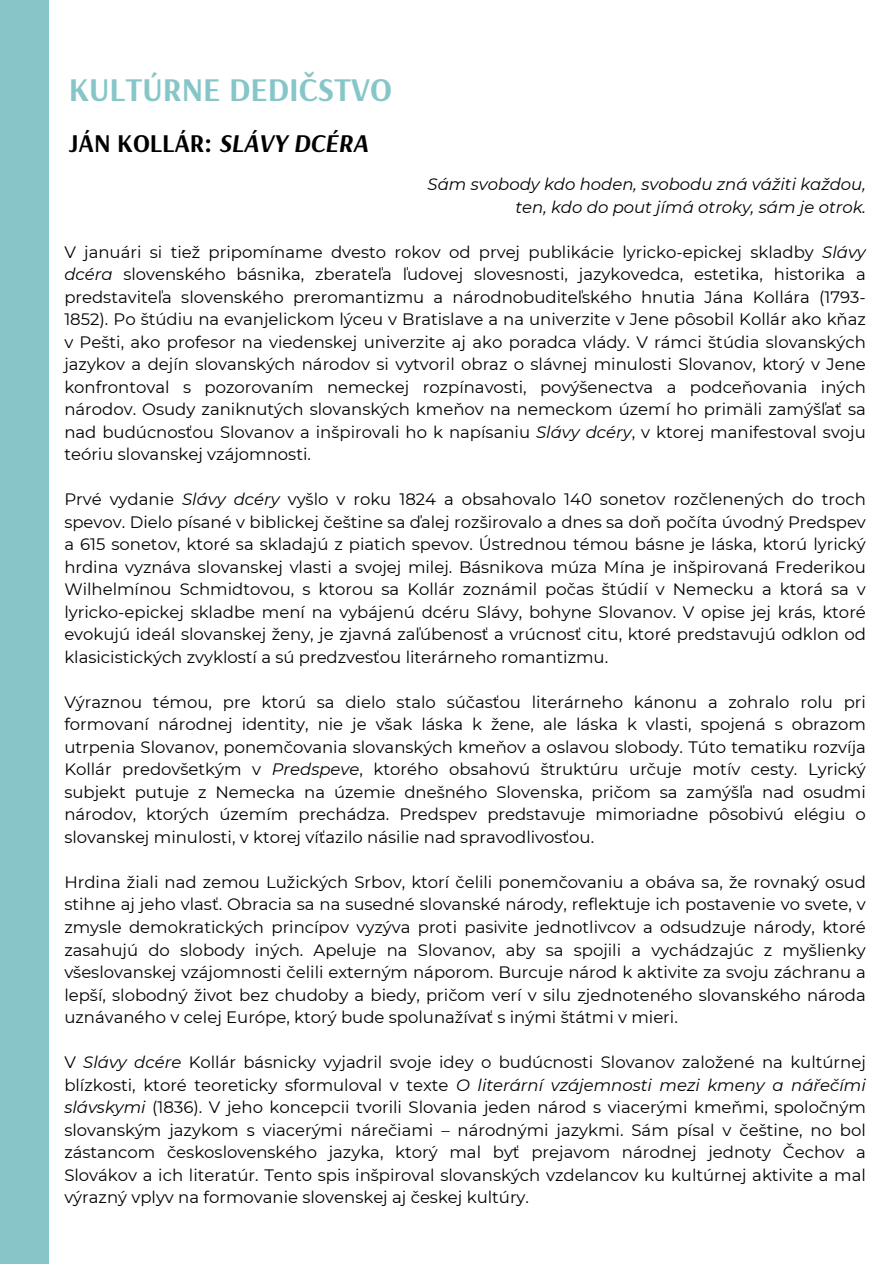
<style>
.page{position:relative;width:893px;height:1264px;background:#fff}
.page>*{position:absolute;margin:0;border:0;box-sizing:border-box;transform-origin:0 0}
.t1{font:700 33px "Arsenal";color:#87c6c8}
.t2{font:700 25.5px "Arsenal";color:#000}
.t3{font:16.5px/22.5px "Montserrat";color:#000;text-align:justify}
.t4{font:italic 16.5px "Montserrat";color:#000}
.s1{font-style:italic}
</style>
<div class="page">
<div style="left:0;top:0;width:49px;height:1263px;background:#87c6c8"></div>
<p class="t1" style="left:69px;top:68px;width:324px">KULTÚRNE DEDIČSTVO</p>
<p class="t2" style="left:69px;top:126px;width:301px">JÁN KOLLÁR: <span class="s1">SLÁVY DCÉRA</span></p>
<p class="t4" style="left:427px;top:174px;width:440px">Sám svobody kdo hoden, svobodu zná vážiti každou,</p>
<p class="t4" style="left:515px;top:197px;width:352px">ten, kdo do pout jímá otroky, sám je otrok.</p>
<p class="t3" style="left:64px;top:240px;width:803px">V januári si tiež pripomíname dvesto rokov od prvej publikácie lyricko-epickej skladby <span class="s1">Slávy dcéra</span> slovenského básnika, zberateľa ľudovej slovesnosti, jazykovedca, estetika, historika a predstaviteľa slovenského preromantizmu a národnobuditeľského hnutia Jána Kollára (1793- 1852). Po štúdiu na evanjelickom lýceu v Bratislave a na univerzite v Jene pôsobil Kollár ako kňaz v Pešti, ako profesor na viedenskej univerzite aj ako poradca vlády. V rámci štúdia slovanských jazykov a dejín slovanských národov si vytvoril obraz o slávnej minulosti Slovanov, ktorý v Jene konfrontoval s pozorovaním nemeckej rozpínavosti, povýšenectva a podceňovania iných národov. Osudy zaniknutých slovanských kmeňov na nemeckom území ho primäli zamýšľať sa nad budúcnosťou Slovanov a inšpirovali ho k napísaniu <span class="s1">Slávy dcéry</span>, v ktorej manifestoval svoju teóriu slovanskej vzájomnosti.</p>
<p class="t3" style="left:64px;top:488px;width:803px">Prvé vydanie <span class="s1">Slávy dcéry</span> vyšlo v roku 1824 a obsahovalo 140 sonetov rozčlenených do troch spevov. Dielo písané v biblickej češtine sa ďalej rozširovalo a dnes sa doň počíta úvodný Predspev a 615 sonetov, ktoré sa skladajú z piatich spevov. Ústrednou témou básne je láska, ktorú lyrický hrdina vyznáva slovanskej vlasti a svojej milej. Básnikova múza Mína je inšpirovaná Frederikou Wilhelmínou Schmidtovou, s ktorou sa Kollár zoznámil počas štúdií v Nemecku a ktorá sa v lyricko-epickej skladbe mení na vybájenú dcéru Slávy, bohyne Slovanov. V opise jej krás, ktoré evokujú ideál slovanskej ženy, je zjavná zaľúbenosť a vrúcnosť citu, ktoré predstavujú odklon od klasicistických zvyklostí a sú predzvesťou literárneho romantizmu.</p>
<p class="t3" style="left:64px;top:690px;width:803px">Výraznou témou, pre ktorú sa dielo stalo súčasťou literárneho kánonu a zohralo rolu pri formovaní národnej identity, nie je však láska k žene, ale láska k vlasti, spojená s obrazom utrpenia Slovanov, ponemčovania slovanských kmeňov a oslavou slobody. Túto tematiku rozvíja Kollár predovšetkým v <span class="s1">Predspeve</span>, ktorého obsahovú štruktúru určuje motív cesty. Lyrický subjekt putuje z Nemecka na územie dnešného Slovenska, pričom sa zamýšľa nad osudmi národov, ktorých územím prechádza. Predspev predstavuje mimoriadne pôsobivú elégiu o slovanskej minulosti, v ktorej víťazilo násilie nad spravodlivosťou.</p>
<p class="t3" style="left:64px;top:870px;width:803px">Hrdina žiali nad zemou Lužických Srbov, ktorí čelili ponemčovaniu a obáva sa, že rovnaký osud stihne aj jeho vlasť. Obracia sa na susedné slovanské národy, reflektuje ich postavenie vo svete, v zmysle demokratických princípov vyzýva proti pasivite jednotlivcov a odsudzuje národy, ktoré zasahujú do slobody iných. Apeluje na Slovanov, aby sa spojili a vychádzajúc z myšlienky všeslovanskej vzájomnosti čelili externým náporom. Burcuje národ k aktivite za svoju záchranu a lepší, slobodný život bez chudoby a biedy, pričom verí v silu zjednoteného slovanského národa uznávaného v celej Európe, ktorý bude spolunažívať s inými štátmi v mieri.</p>
<p class="t3" style="left:64px;top:1050px;width:803px">V <span class="s1">Slávy dcére</span> Kollár básnicky vyjadril svoje idey o budúcnosti Slovanov založené na kultúrnej blízkosti, ktoré teoreticky sformuloval v texte <span class="s1">O literární vzájemnosti mezi kmeny a nářečími slávskymi</span> (1836). V jeho koncepcii tvorili Slovania jeden národ s viacerými kmeňmi, spoločným slovanským jazykom s viacerými nárečiami – národnými jazykmi. Sám písal v češtine, no bol zástancom československého jazyka, ktorý mal byť prejavom národnej jednoty Čechov a Slovákov a ich literatúr. Tento spis inšpiroval slovanských vzdelancov ku kultúrnej aktivite a mal výrazný vplyv na formovanie slovenskej aj českej kultúry.</p>
</div>
